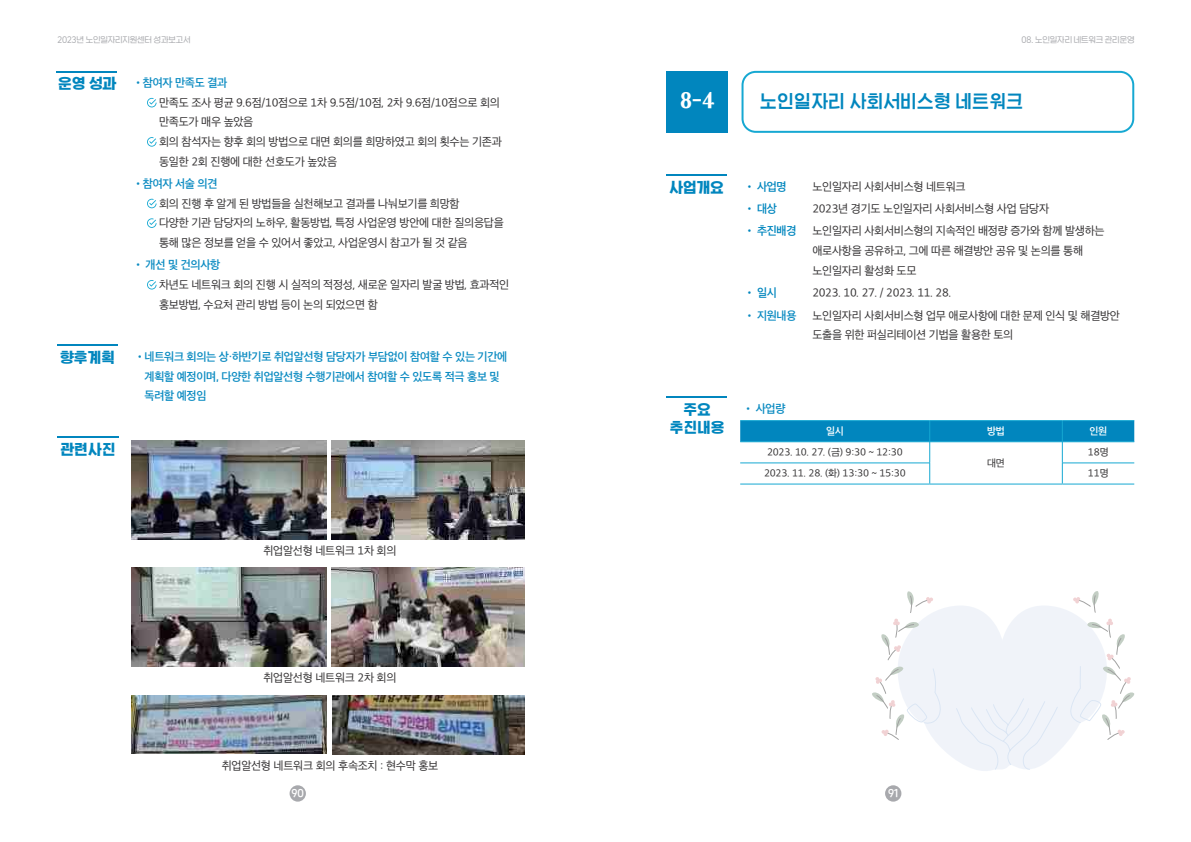
<style>
.page{position:relative;width:1191px;height:842px;background:#fff}
.page>*{position:absolute;margin:0;border:0;box-sizing:border-box;transform-origin:0 0}
.t1{font:21.5px "J Black Rose";color:#fff}
.t2{font:700 18.6px "J Ggwakchan Gothic C";color:#0186be}
.t3{font:800 14.7px/17.6px "J Ggwakchan Gothic C";color:#0186be;text-align:center}
.t4{font:11.2px/19.6px "SD Gothic Neoa Uni d Rg";letter-spacing:-.025em;color:#312f30}
.t5{font:11.2px/19.6px "SD Gothic Neoa Uni f Sb";letter-spacing:-.025em;color:#098ac1}
.t6{font:11.2px "SD Gothic Neoa Uni f Sb";letter-spacing:-.025em;color:#0186be}
.t7{font:10px "SD Nemony 2 c Basic Rg";color:#fff}
.t8{font:9.8px "SD Gothic Neoa Uni d Rg";letter-spacing:-.02em;color:#312f30}
.t9{font:9.8px "SD Gothic Neoa Uni f Sb";color:#fff}
.t10{font:8px "SD Nemony 2 b Basic Lt";color:#a8a9ad}
.s1{font-family:"J Ggwakchan Gothic C";font-weight:800;font-size:14.7px;color:#0186be}
</style>
<div class="page">
<div style="left:289px;top:785px;width:17px;height:17px;background:#a8a9ad;border-radius:50%"></div>
<div style="left:885px;top:785px;width:16px;height:17px;background:#a8a9ad;border-radius:50%"></div>
<hr style="left:57px;top:71px;width:60px;height:1px;background:#0186be">
<svg style="left:147px;top:98px;width:10px;height:9px"></svg>
<svg style="left:147px;top:137px;width:10px;height:10px"></svg>
<svg style="left:147px;top:199px;width:10px;height:9px"></svg>
<svg style="left:147px;top:218px;width:10px;height:10px"></svg>
<svg style="left:147px;top:280px;width:10px;height:10px"></svg>
<hr style="left:57px;top:345px;width:60px;height:1px;background:#0186be">
<hr style="left:57px;top:436px;width:62px;height:1px;background:#0186be">
<img style="left:132px;top:441px;width:194px;height:99px">
<img style="left:132px;top:568px;width:194px;height:99px">
<img style="left:132px;top:695px;width:194px;height:59px">
<img style="left:332px;top:441px;width:192px;height:99px">
<img style="left:332px;top:568px;width:192px;height:99px">
<img style="left:332px;top:695px;width:192px;height:59px">
<div style="left:741px;top:71px;width:393px;height:62px;border:2px solid #16a8d2;border-radius:13px"></div>
<div style="left:666px;top:71px;width:62px;height:62px;background:#0186be"></div>
<hr style="left:666px;top:174px;width:61px;height:2px;background:#0186be">
<hr style="left:740px;top:420px;width:189px;height:1px;background:#16a8d2">
<hr style="left:929px;top:420px;width:133px;height:1px;background:#16a8d2">
<hr style="left:1062px;top:420px;width:72px;height:1px;background:#16a8d2">
<svg style="left:740px;top:421px;width:394px;height:62px"></svg>
<hr style="left:740px;top:483px;width:189px;height:1px;background:#16a8d2">
<hr style="left:929px;top:483px;width:133px;height:1px;background:#16a8d2">
<hr style="left:1062px;top:483px;width:72px;height:1px;background:#16a8d2">
<hr style="left:666px;top:396px;width:61px;height:2px;background:#0186be">
<svg style="left:872px;top:591px;width:262px;height:180px"></svg>
<p class="t10" style="left:57px;top:33px;width:134px">2023년 노인일자리지원센터 성과보고서</p>
<p class="t5" style="left:58px;top:73px;width:171px"><span class="s1">운영 성과</span> •참여자 만족도 결과</p>
<p class="t4" style="left:159px;top:93px;width:344px">만족도 조사 평균 9.6점/10점으로 1차 9.5점/10점, 2차 9.6점/10점으로 회의 만족도가 매우 높았음<br>회의 참석자는 향후 회의 방법으로 대면 회의를 희망하였고 회의 횟수는 기존과 동일한 2회 진행에 대한 선호도가 높았음</p>
<p class="t5" style="left:133px;top:174px;width:86px">•참여자 서술 의견</p>
<p class="t4" style="left:159px;top:193px;width:346px">회의 진행 후 알게 된 방법들을 실천해보고 결과를 나눠보기를 희망함<br>다양한 기관 담당자의 노하우, 활동방법, 특정 사업운영 방안에 대한 질의응답을 통해 많은 정보를 얻을 수 있어서 좋았고, 사업운영시 참고가 될 것 같음</p>
<p class="t5" style="left:133px;top:255px;width:89px">• 개선 및 건의사항</p>
<p class="t4" style="left:159px;top:275px;width:352px">차년도 네트워크 회의 진행 시 실적의 적정성, 새로운 일자리 발굴 방법, 효과적인 홍보방법, 수요처 관리 방법 등이 논의 되었으면 함</p>
<h3 class="t3" style="left:60px;top:349px;width:56px">향후계획</h3>
<p class="t5" style="left:144px;top:347px;width:364px;text-indent:-10px">•네트워크 회의는 상·하반기로 취업알선형 담당자가 부담없이 참여할 수 있는 기간에 계획할 예정이며, 다양한 취업알선형 수행기관에서 참여할 수 있도록 적극 홍보 및 독려할 예정임</p>
<h3 class="t3" style="left:61px;top:440px;width:56px">관련사진</h3>
<p class="t4" style="left:263px;top:541px;width:135px">취업알선형 네트워크 1차 회의</p>
<p class="t4" style="left:263px;top:668px;width:135px">취업알선형 네트워크 2차 회의</p>
<p class="t4" style="left:222px;top:756px;width:218px">취업알선형 네트워크 회의 후속조치 : 현수막 홍보</p>
<p class="t7" style="left:292px;top:785px;width:14px">90</p>
<h1 class="t1" style="left:680px;top:90px;width:36px">8-4</h1>
<p class="t10" style="left:1021px;top:33px;width:114px">08. 노인일자리 네트워크 관리운영</p>
<h2 class="t2" style="left:760px;top:90px;width:264px">노인일자리 사회서비스형 네트워크</h2>
<h3 class="t3" style="left:669px;top:178px;width:56px">사업개요</h3>
<p class="t6" style="left:744px;top:181px;width:44px">• 사업명</p>
<p class="t4" style="left:812px;top:176px;width:155px">노인일자리 사회서비스형 네트워크</p>
<p class="t6" style="left:744px;top:203px;width:34px">• 대상</p>
<p class="t4" style="left:812px;top:199px;width:238px">2023년 경기도 노인일자리 사회서비스형 사업 담당자</p>
<p class="t6" style="left:744px;top:225px;width:54px">• 추진배경</p>
<p class="t4" style="left:812px;top:221px;width:294px">노인일자리 사회서비스형의 지속적인 배정량 증가와 함께 발생하는 애로사항을 공유하고, 그에 따른 해결방안 공유 및 논의를 통해 노인일자리 활성화 도모</p>
<p class="t6" style="left:744px;top:287px;width:34px">• 일시</p>
<p class="t4" style="left:812px;top:283px;width:140px">2023. 10. 27. / 2023. 11. 28.</p>
<p class="t5" style="left:744px;top:305px;width:54px">• 지원내용</p>
<p class="t4" style="left:812px;top:305px;width:309px">노인일자리 사회서비스형 업무 애로사항에 대한 문제 인식 및 해결방안 도출을 위한 퍼실리테이션 기법을 활용한 토의</p>
<h3 class="t3" style="left:669px;top:400px;width:56px">주요 추진내용</h3>
<p class="t5" style="left:743px;top:399px;width:44px">• 사업량</p>
<p class="t9" style="left:826px;top:426px;width:19px">일시</p>
<p class="t9" style="left:987px;top:426px;width:19px">방법</p>
<p class="t9" style="left:1089px;top:426px;width:19px">인원</p>
<p class="t8" style="left:767px;top:447px;width:137px">2023. 10. 27. (금) 9:30 ~ 12:30</p>
<p class="t8" style="left:987px;top:458px;width:19px">대면</p>
<p class="t8" style="left:1088px;top:447px;width:22px">18명</p>
<p class="t8" style="left:764px;top:469px;width:143px">2023. 11. 28. (화) 13:30 ~ 15:30</p>
<p class="t8" style="left:1088px;top:469px;width:22px">11명</p>
<p class="t7" style="left:888px;top:785px;width:11px">91</p>
</div>
